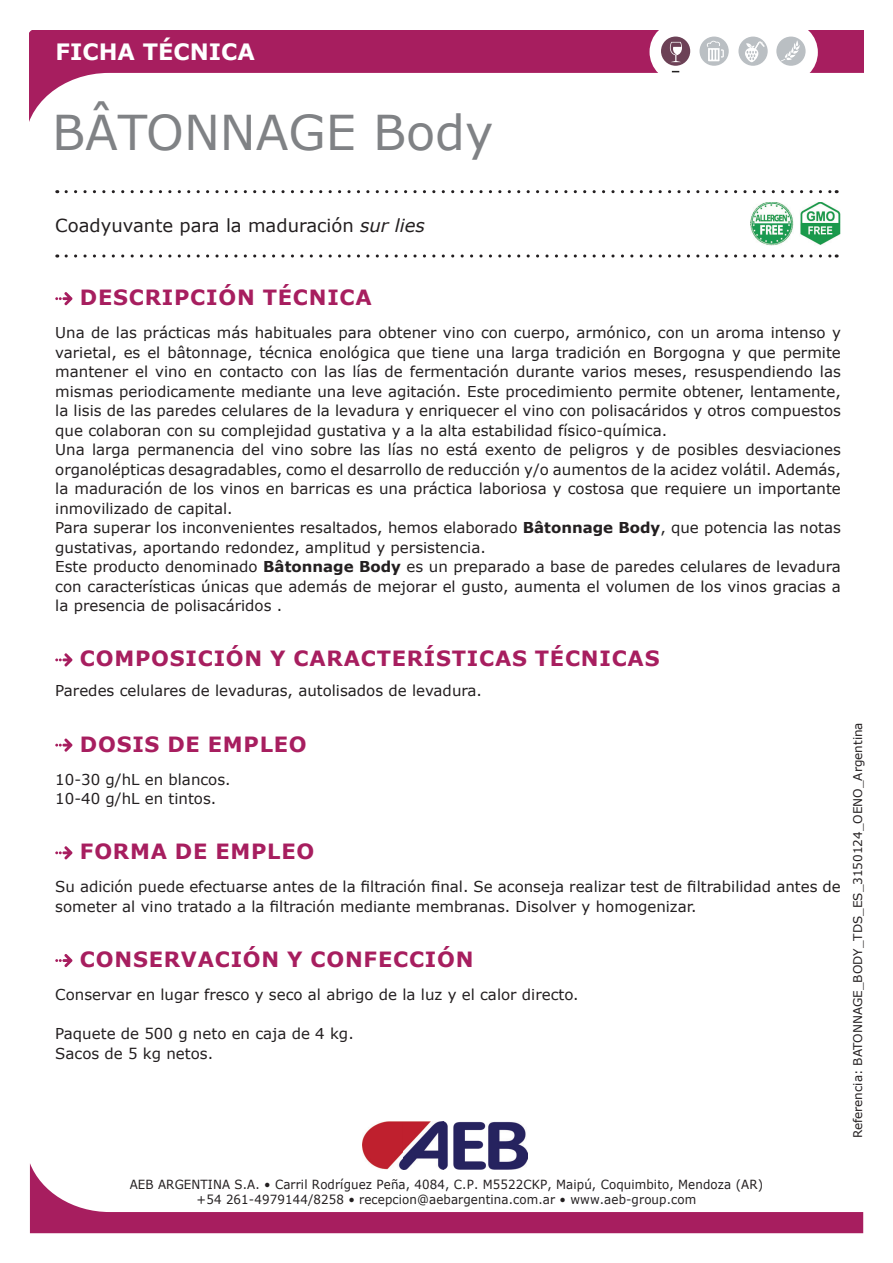
<style>
.page{position:relative;width:893px;height:1263px;background:#fff}
.page>*{position:absolute;margin:0;border:0;box-sizing:border-box;transform-origin:0 0}
.t1{font:48px "Verdana";color:#808285}
.t2{font:700 22.5px "Verdana";color:#fff}
.t3{font:700 21px "Verdana";letter-spacing:.035em;color:#a71e5f}
.t4{font:18px "Verdana";color:#231f20}
.t5{font:15px/19.5px "Verdana";color:#231f20}
.t6{font:12.6px/15.1px "Verdana";letter-spacing:.01em;color:#231f20;text-align:center;scale:.94 1}
.t7{font:12px "Verdana";color:#231f20}
.s1{font-style:italic}
.s2{font-weight:700}
</style>
<div class="page">
<img style="left:363px;top:1121px;width:164px;height:42px">
<svg style="left:30px;top:1163px;width:833px;height:70px"></svg>
<svg style="left:30px;top:30px;width:833px;height:89px"></svg>
<div style="left:651px;top:22px;width:167px;height:60px;background:#fff;border-radius:30px"></div>
<div style="left:776px;top:37px;width:30px;height:29px;background:#babfc3;border-radius:50%"></div>
<svg style="left:781px;top:40px;width:19px;height:21px"></svg>
<div style="left:738px;top:37px;width:30px;height:29px;background:#babfc3;border-radius:50%"></div>
<div style="left:661px;top:37px;width:29px;height:29px;background:#6c4156;border-radius:50%"></div>
<div style="left:699px;top:37px;width:30px;height:29px;background:#babfc3;border-radius:50%"></div>
<svg style="left:707px;top:41px;width:17px;height:20px"></svg>
<svg style="left:670px;top:42px;width:12px;height:20px"></svg>
<svg style="left:745px;top:41px;width:20px;height:21px"></svg>
<svg style="left:66px;top:190px;width:771px;height:3px"></svg>
<svg style="left:66px;top:254px;width:771px;height:4px"></svg>
<svg style="left:55px;top:292px;width:17px;height:13px"></svg>
<svg style="left:55px;top:653px;width:17px;height:13px"></svg>
<svg style="left:55px;top:738px;width:17px;height:14px"></svg>
<svg style="left:55px;top:846px;width:17px;height:13px"></svg>
<svg style="left:55px;top:954px;width:17px;height:13px"></svg>
<img style="left:750px;top:202px;width:91px;height:44px">
<h2 class="t2" style="left:56px;top:36px;width:201px">FICHA TÉCNICA</h2>
<h1 class="t1" style="left:52px;top:100px;width:443px">BÂTONNAGE Body</h1>
<p class="t4" style="left:55px;top:213px;width:371px">Coadyuvante para la maduración <span class="s1">sur lies</span></p>
<h3 class="t3" style="left:80px;top:283px;width:293px">DESCRIPCIÓN TÉCNICA</h3>
<p class="t5" style="left:55px;top:323px;width:787px">Una de las prácticas más habituales para obtener vino con cuerpo, armónico, con un aroma intenso y varietal, es el bâtonnage, técnica enológica que tiene una larga tradición en Borgogna y que permite mantener el vino en contacto con las lías de fermentación durante varios meses, resuspendiendo las mismas periodicamente mediante una leve agitación. Este procedimiento permite obtener, lentamente, la lisis de las paredes celulares de la levadura y enriquecer el vino con polisacáridos y otros compuestos que colaboran con su complejidad gustativa y a la alta estabilidad físico-química.<br>Una larga permanencia del vino sobre las lías no está exento de peligros y de posibles desviaciones organolépticas desagradables, como el desarrollo de reducción y/o aumentos de la acidez volátil. Además, la maduración de los vinos en barricas es una práctica laboriosa y costosa que requiere un importante inmovilizado de capital.<br>Para superar los inconvenientes resaltados, hemos elaborado <span class="s2">Bâtonnage Body</span>, que potencia las notas gustativas, aportando redondez, amplitud y persistencia.<br>Este producto denominado <span class="s2">Bâtonnage Body</span> es un preparado a base de paredes celulares de levadura con características únicas que además de mejorar el gusto, aumenta el volumen de los vinos gracias a la presencia de polisacáridos .</p>
<h3 class="t3" style="left:80px;top:644px;width:581px">COMPOSICIÓN Y CARACTERÍSTICAS TÉCNICAS</h3>
<p class="t5" style="left:55px;top:681px;width:428px">Paredes celulares de levaduras, autolisados de levadura.</p>
<h3 class="t3" style="left:80px;top:729px;width:228px">DOSIS DE EMPLEO</h3>
<p class="t5" style="left:55px;top:769px;width:177px">10-30 g/hL en blancos.<br>10-40 g/hL en tintos.</p>
<h3 class="t3" style="left:80px;top:837px;width:236px">FORMA DE EMPLEO</h3>
<p class="t5" style="left:55px;top:877px;width:787px">Su adición puede efectuarse antes de la filtración final. Se aconseja realizar test de filtrabilidad antes de someter al vino tratado a la filtración mediante membranas. Disolver y homogenizar.</p>
<h3 class="t3" style="left:80px;top:944px;width:395px">CONSERVACIÓN Y CONFECCIÓN</h3>
<p class="t5" style="left:55px;top:985px;width:525px">Conservar en lugar fresco y seco al abrigo de la luz y el calor directo.</p>
<p class="t5" style="left:55px;top:1024px;width:300px">Paquete de 500 g neto en caja de 4 kg.<br>Sacos de 5 kg netos.</p>
<p class="t7" style="left:850px;top:1138px;width:418px;rotate:-90deg">Referencia: BATONNAGE_BODY_TDS_ES_3150124_OENO_Argentina</p>
<p class="t6" style="left:130px;top:1176px;width:675px">AEB ARGENTINA S.A. • Carril Rodríguez Peña, 4084, C.P. M5522CKP, Maipú, Coquimbito, Mendoza (AR) +54 261-4979144/8258 • recepcion@aebargentina.com.ar • www.aeb-group.com</p>
</div>
